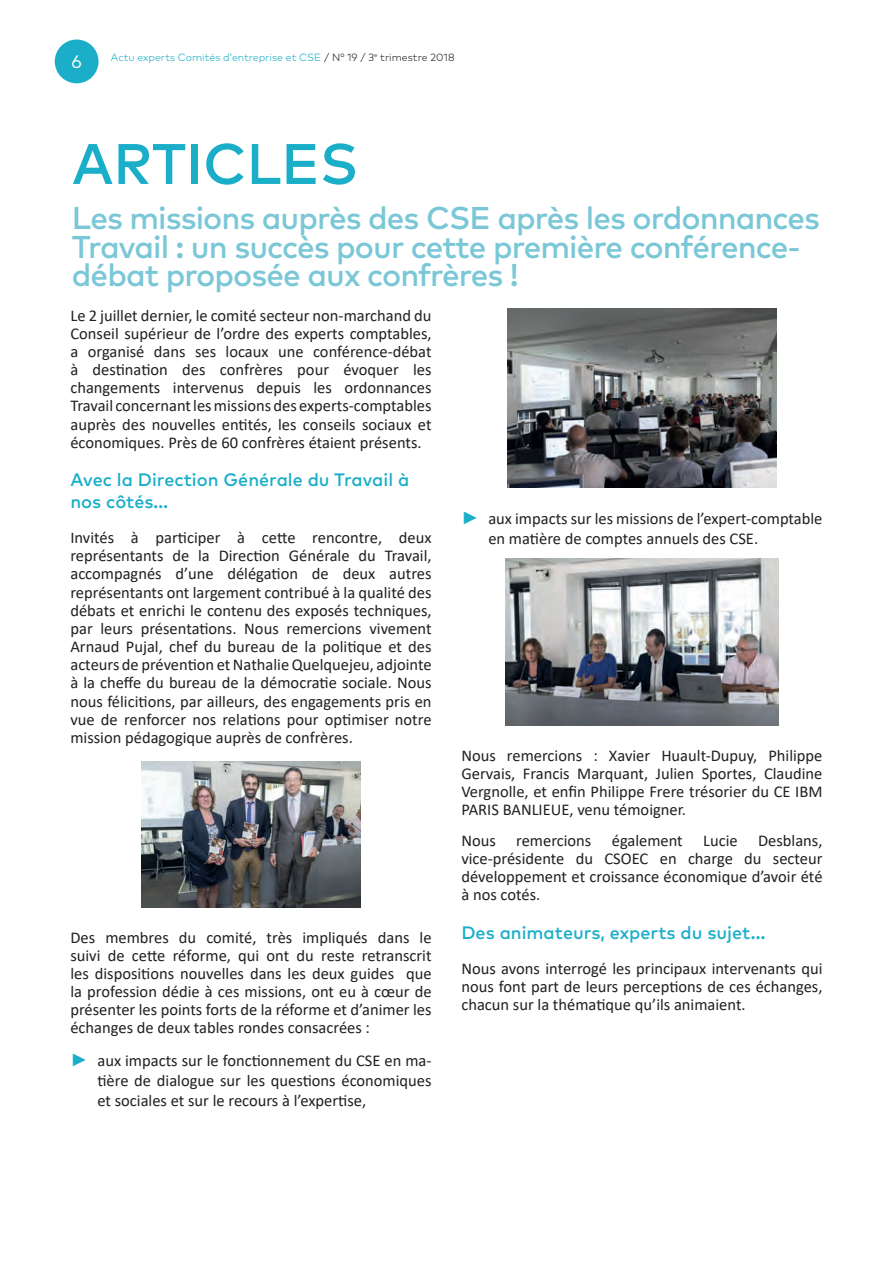
<style>
.page{position:relative;width:893px;height:1263px;background:#fff}
.page>*{position:absolute;margin:0;border:0;box-sizing:border-box;transform-origin:0 0}
.t1{font:500 57px "Mark Pro";letter-spacing:-.005em;color:#1aaec9}
.t2{font:500 31.5px/28.5px "Mark Pro";letter-spacing:-.03em;color:#7ac7d7}
.t3{font:500 18px/21.6px "Mark Pro";color:#1aaec9}
.t4{font:18px "Mark Pro";color:#fff}
.t5{font:16.5px/18.1px "Calibri";color:#231f20;text-align:justify}
.t6{font:300 10.5px "Mark Pro";color:#1aaec9}
.s1{color:#231f20}
.s2{font-family:"Arial";font-weight:700;font-size:18px;color:#1aaec9}
</style>
<div class="page">
<div style="left:55px;top:40px;width:44px;height:43px;background:#1baec8;border-radius:50%"></div>
<img style="left:141px;top:761px;width:220px;height:146px">
<img style="left:507px;top:308px;width:270px;height:179px">
<img style="left:506px;top:558px;width:272px;height:167px">
<p class="t4" style="left:71px;top:48px;width:12px">6</p>
<p class="t6" style="left:111px;top:49px;width:345px">Actu experts Comités d’entreprise et CSE <span class="s1">/ N° 19 / 3</span><sup>e</sup> <span class="s1">trimestre 2018</span></p>
<h1 class="t1" style="left:72px;top:121px;width:288px">ARTICLES</h1>
<h2 class="t2" style="left:72px;top:201px;width:750px">Les missions auprès des CSE après les ordonnances<br>Travail : un succès pour cette première conférence&shy;débat proposée aux confrères !</h2>
<p class="t5" style="left:70px;top:306px;width:363px">Le 2 juillet dernier, le comité secteur non-marchand du Conseil supérieur de l’ordre des experts comptables, a organisé dans ses locaux une conférence-débat à destination des confrères pour évoquer les changements intervenus depuis les ordonnances Travail concernant les missions des experts-comptables auprès des nouvelles entités, les conseils sociaux et économiques. Près de 60 confrères étaient présents.</p>
<p class="t3" style="left:70px;top:468px;width:340px">Avec la Direction Générale du Travail à nos côtés…</p>
<p class="t5" style="left:70px;top:528px;width:363px">Invités à participer à cette rencontre, deux représentants de la Direction Générale du Travail, accompagnés d’une délégation de deux autres représentants ont largement contribué à la qualité des débats et enrichi le contenu des exposés techniques, par leurs présentations. Nous remercions vivement Arnaud Pujal, chef du bureau de la politique et des acteurs de prévention et Nathalie Quelquejeu, adjointe à la cheffe du bureau de la démocratie sociale. Nous nous félicitions, par ailleurs, des engagements pris en vue de renforcer nos relations pour optimiser notre mission pédagogique auprès de confrères.</p>
<p class="t5" style="left:70px;top:928px;width:363px">Des membres du comité, très impliqués dans le suivi de cette réforme, qui ont du reste retranscrit les dispositions nouvelles dans les deux guides que la profession dédie à ces missions, ont eu à cœur de présenter les points forts de la réforme et d’animer les échanges de deux tables rondes consacrées :</p>
<p class="t5" style="left:97px;top:1050px;width:336px;line-height:19.8px;text-indent:-27px"><span class="s2">►</span> aux impacts sur le fonctionnement du CSE en ma&shy;tière de dialogue sur les questions économiques et sociales et sur le recours à l’expertise,</p>
<p class="t5" style="left:488px;top:508px;width:336px;line-height:19.8px;text-indent:-27px"><span class="s2">►</span> aux impacts sur les missions de l’expert-comptable en matière de comptes annuels des CSE.</p>
<p class="t5" style="left:461px;top:745px;width:363px">Nous remercions : Xavier Huault-Dupuy, Philippe Gervais, Francis Marquant, Julien Sportes, Claudine Vergnolle, et enfin Philippe Frere trésorier du CE IBM PARIS BANLIEUE, venu témoigner.</p>
<p class="t5" style="left:461px;top:831px;width:363px">Nous remercions également Lucie Desblans, vice-présidente du CSOEC en charge du secteur développement et croissance économique d’avoir été à nos cotés.</p>
<p class="t3" style="left:461px;top:920px;width:305px">Des animateurs, experts du sujet…</p>
<p class="t5" style="left:461px;top:959px;width:363px">Nous avons interrogé les principaux intervenants qui nous font part de leurs perceptions de ces échanges, chacun sur la thématique qu’ils animaient.</p>
</div>
